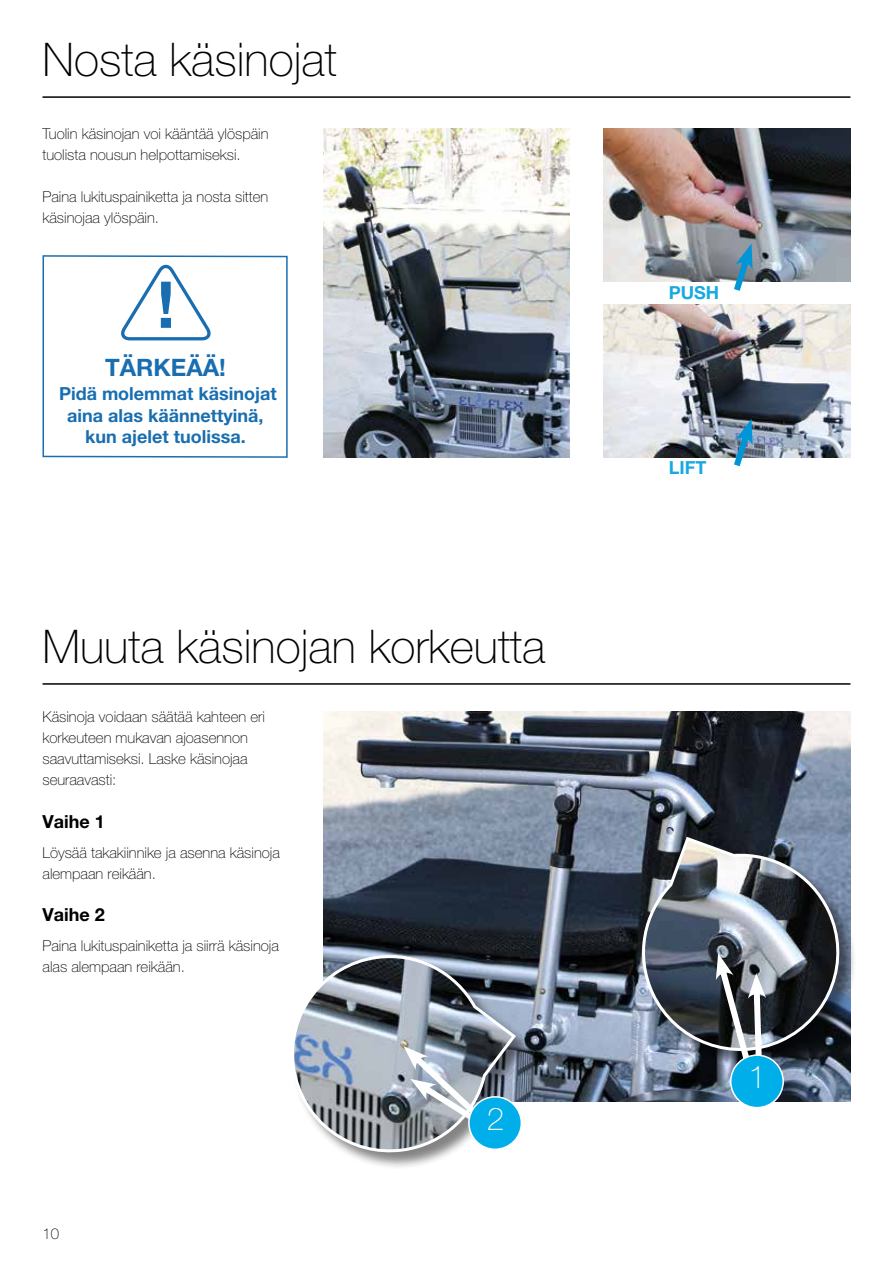
<style>
.page{position:relative;width:893px;height:1263px;background:#fff}
.page>*{position:absolute;margin:0;border:0;box-sizing:border-box;transform-origin:0 0}
.t1{font:100 46.5px "Helvetica Neue LT Pro";color:#000}
.t2{font:100 31.5px "Helvetica Neue LT Pro";color:#fff}
.t3{font:700 24px "Helvetica Neue LT Pro";color:#186eb0}
.t4{font:700 18px/21.6px "Helvetica Neue LT Pro";color:#186eb0;text-align:center}
.t5{font:700 18px "Helvetica Neue LT Pro";color:#000}
.t6{font:700 18px "Helvetica Neue LT Pro";color:#17a9e0}
.t7{font:100 15px/21px "Helvetica Neue LT Pro";color:#000}
</style>
<div class="page">
<hr style="left:43px;top:683px;width:807px;height:2px;background:#000">
<img style="left:323px;top:712px;width:527px;height:389px">
<hr style="left:43px;top:96px;width:807px;height:2px;background:#000">
<img style="left:604px;top:129px;width:246px;height:153px">
<img style="left:604px;top:305px;width:246px;height:153px">
<img style="left:323px;top:129px;width:247px;height:329px">
<svg style="left:42px;top:255px;width:246px;height:203px"></svg>
<svg style="left:116px;top:265px;width:96px;height:77px"></svg>
<div style="left:291px;top:955px;width:242px;height:215px;background:#000;opacity:.49"></div>
<svg style="left:291px;top:952px;width:227px;height:205px"></svg>
<svg style="left:404px;top:1046px;width:99px;height:94px"></svg>
<div style="left:469px;top:1097px;width:52px;height:52px;background:#00afe9;border-radius:50%"></div>
<div style="left:468px;top:1096px;width:54px;height:54px;border:2px solid #fff;border-radius:50%"></div>
<img style="left:631px;top:835px;width:223px;height:232px">
<svg style="left:715px;top:953px;width:51px;height:126px"></svg>
<div style="left:731px;top:1055px;width:52px;height:52px;background:#00afe9;border-radius:50%"></div>
<div style="left:730px;top:1054px;width:54px;height:54px;border:2px solid #fff;border-radius:50%"></div>
<svg style="left:729px;top:243px;width:26px;height:48px"></svg>
<svg style="left:729px;top:419px;width:26px;height:48px"></svg>
<h1 class="t1" style="left:43px;top:33px;width:296px">Nosta käsinojat</h1>
<p class="t7" style="left:43px;top:123px;width:228px">Tuolin käsinojan voi kääntää ylöspäin tuolista nousun helpottamiseksi.</p>
<p class="t7" style="left:43px;top:186px;width:227px">Paina lukituspainiketta ja nosta sitten käsinojaa ylöspäin.</p>
<h3 class="t3" style="left:105px;top:353px;width:122px">TÄRKEÄÄ!</h3>
<p class="t4" style="left:59px;top:382px;width:219px">Pidä molemmat käsinojat aina alas käännettyinä, kun ajelet tuolissa.</p>
<h1 class="t1" style="left:43px;top:619px;width:504px">Muuta käsinojan korkeutta</h1>
<p class="t7" style="left:43px;top:706px;width:224px">Käsinoja voidaan säätää kahteen eri korkeuteen mukavan ajoasennon saavuttamiseksi. Laske käsinojaa seuraavasti:</p>
<p class="t5" style="left:43px;top:810px;width:64px">Vaihe 1</p>
<p class="t7" style="left:43px;top:842px;width:239px">Löysää takakiinnike ja asenna käsinoja alempaan reikään.</p>
<p class="t5" style="left:43px;top:903px;width:64px">Vaihe 2</p>
<p class="t7" style="left:43px;top:935px;width:238px">Paina lukituspainiketta ja siirrä käsinoja alas alempaan reikään.</p>
<p class="t7" style="left:43px;top:1223px;width:18px">10</p>
<h2 class="t2" style="left:487px;top:1100px;width:19px">2</h2>
<p class="t6" style="left:669px;top:281px;width:52px">PUSH</p>
<p class="t6" style="left:669px;top:457px;width:39px">LIFT</p>
<h2 class="t2" style="left:749px;top:1059px;width:19px">1</h2>
</div>
